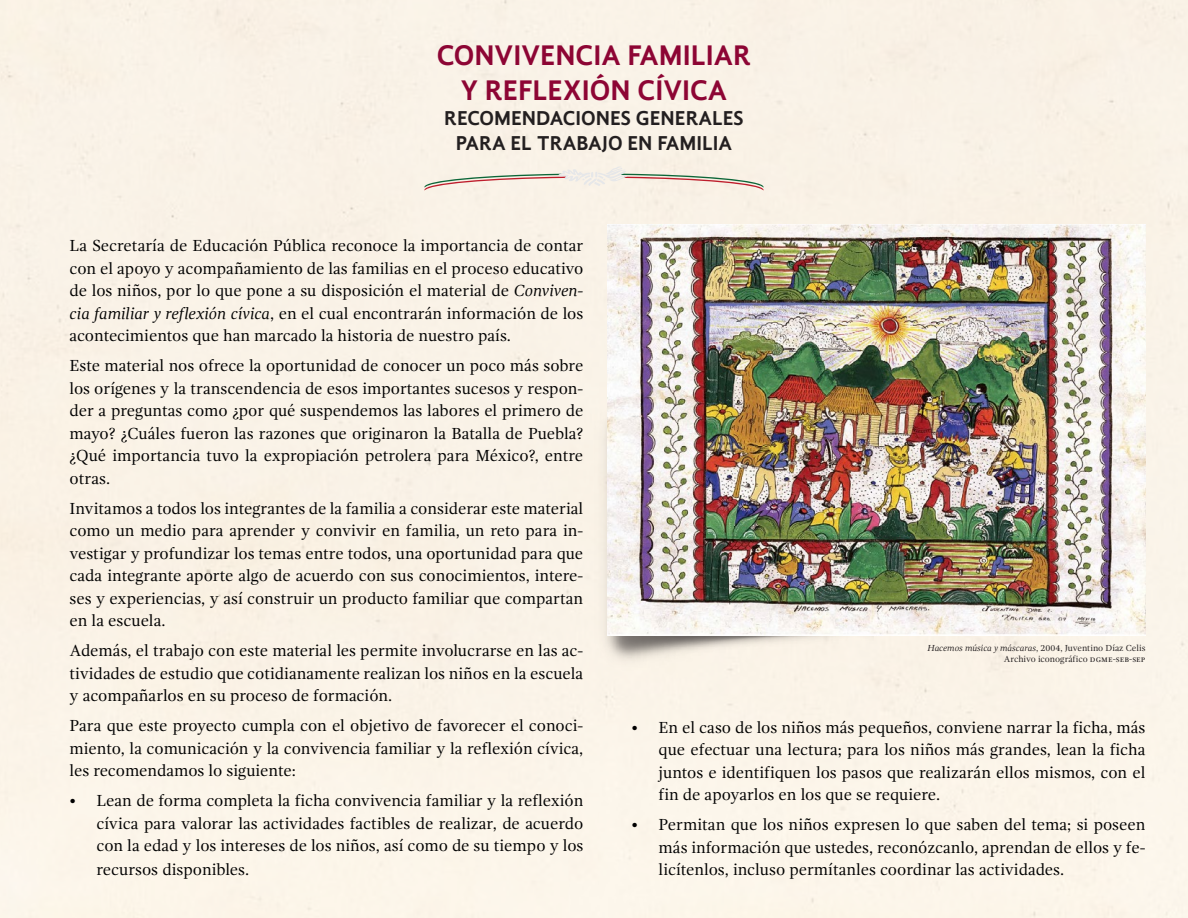
<style>
.page{position:relative;width:1188px;height:918px;background:#fff}
.page>*{position:absolute;margin:0;border:0;box-sizing:border-box;transform-origin:0 0}
.t1{font:700 29.25px/35.1px "Gandhi Sans";color:#8d0534;text-align:center}
.t2{font:700 20.7px/24.9px "Gandhi Sans";color:#231f20;text-align:center}
.t3{font:16.5px/22.5px "Gandhi Serif";color:#000;text-align:justify}
.t4{font:9px "Gandhi Serif";color:#231f20}
.s1{font-style:italic}
</style>
<div class="page">
<img style="left:585px;top:389px;width:289px;height:292px">
<img style="left:607px;top:225px;width:538px;height:410px">
<svg style="left:424px;top:166px;width:340px;height:25px;background:#eae1d6"></svg>
<p class="t1" style="left:437px;top:37px;width:316px">CONVIVENCIA FAMILIAR<br>Y REFLEXIÓN CÍVICA</p>
<p class="t2" style="left:444px;top:105px;width:301px">RECOMENDACIONES GENERALES<br>PARA EL TRABAJO EN FAMILIA</p>
<p class="t3" style="left:70px;top:235px;width:515px">La Secretaría de Educación Pública reconoce la importancia de contar con el apoyo y acompañamiento de las familias en el proceso educativo de los niños, por lo que pone a su disposición el material de <span class="s1">Conviven&shy;cia familiar y reflexión cívica</span>, en el cual encontrarán información de los acontecimientos que han marcado la historia de nuestro país.</p>
<p class="t3" style="left:70px;top:355px;width:515px">Este material nos ofrece la oportunidad de conocer un poco más sobre los orígenes y la transcendencia de esos importantes sucesos y respon&shy;der a preguntas como ¿por qué suspendemos las labores el primero de mayo? ¿Cuáles fueron las razones que originaron la Batalla de Puebla? ¿Qué importancia tuvo la expropiación petrolera para México?, entre otras.</p>
<p class="t3" style="left:70px;top:497px;width:515px">Invitamos a todos los integrantes de la familia a considerar este material como un medio para aprender y convivir en familia, un reto para in&shy;vestigar y profundizar los temas entre todos, una oportunidad para que cada integrante aporte algo de acuerdo con sus conocimientos, intere&shy;ses y experiencias, y así construir un producto familiar que compartan en la escuela.</p>
<p class="t3" style="left:70px;top:640px;width:515px">Además, el trabajo con este material les permite involucrarse en las ac&shy;tividades de estudio que cotidianamente realizan los niños en la escuela y acompañarlos en su proceso de formación.</p>
<p class="t3" style="left:70px;top:715px;width:515px">Para que este proyecto cumpla con el objetivo de favorecer el conoci&shy;miento, la comunicación y la convivencia familiar y la reflexión cívica, les recomendamos lo siguiente:</p>
<p class="t3" style="left:97px;top:790px;width:488px;text-indent:-27px">• Lean de forma completa la ficha convivencia familiar y la reflexión cívica para valorar las actividades factibles de realizar, de acuerdo con la edad y los intereses de los niños, así como de su tiempo y los</p>
<p class="t3" style="left:97px;top:859px;width:154px">recursos disponibles.</p>
<p class="t4" style="left:928px;top:643px;width:219px"><span class="s1">Hacemos música y máscaras</span>, 2004, Juventino Díaz Celis</p>
<p class="t4" style="left:1004px;top:654px;width:143px">Archivo iconográfico dgme-seb-sep</p>
<p class="t3" style="left:659px;top:716px;width:488px;text-indent:-27px">• En el caso de los niños más pequeños, conviene narrar la ficha, más que efectuar una lectura; para los niños más grandes, lean la ficha juntos e identifiquen los pasos que realizarán ellos mismos, con el fin de apoyarlos en los que se requiere.</p>
<p class="t3" style="left:659px;top:814px;width:488px;text-indent:-27px">• Permitan que los niños expresen lo que saben del tema; si poseen más información que ustedes, reconózcanlo, aprendan de ellos y fe&shy;licítenlos, incluso permítanles coordinar las actividades.</p>
</div>
